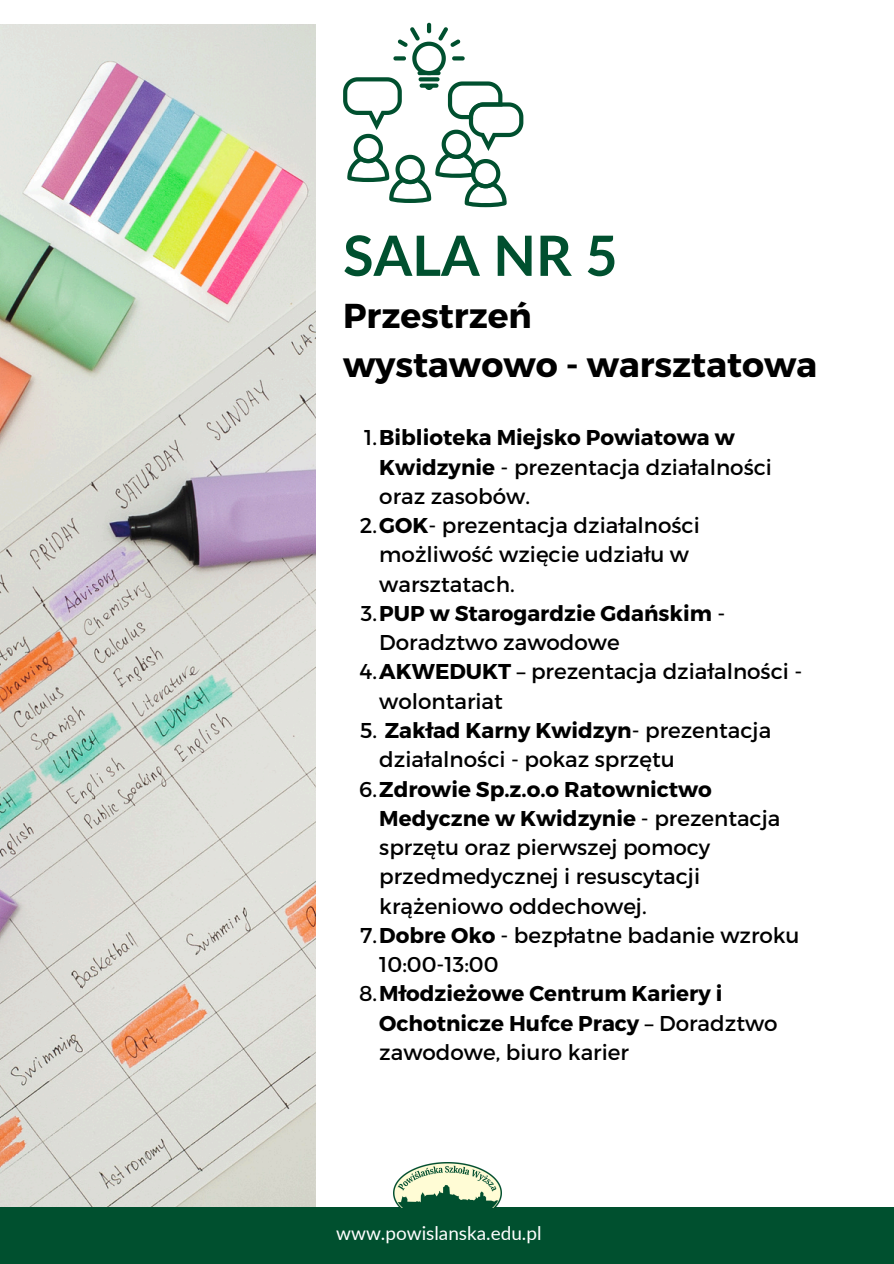
<style>
.page{position:relative;width:894px;height:1264px;background:#fff}
.page>*{position:absolute;margin:0;border:0;box-sizing:border-box;transform-origin:0 0}
.t1{font:700 55.5px "Lato";color:#00502f}
.t2{font:700 34.5px/48.2px "Montserrat";color:#000}
.t3{font:21.45px/29.2px "Montserrat";color:#000}
.t4{font:700 21.45px/29.2px "Montserrat";color:#000}
.t5{font:18.9px "Lato";color:#fff}
.s1{font-weight:700}
.s2{font-weight:400}
</style>
<div class="page">
<img style="left:0;top:25px;width:315px;height:1182px">
<div style="left:0;top:1207px;width:893px;height:56px;background:#00502f"></div>
<img style="left:394px;top:1162px;width:108px;height:45px">
<svg style="left:343px;top:23px;width:180px;height:184px"></svg>
<p class="t1" style="left:343px;top:221px;width:276px">SALA NR 5</p>
<p class="t2" style="left:343px;top:290px;width:475px">Przestrzeń<br>wystawowo - warsztatowa</p>
<p class="t3" style="left:379px;top:422px;width:394px;text-indent:-15px">1.<span class="s1">Biblioteka Miejsko Powiatowa w<br>Kwidzynie</span> - prezentacja działalności oraz zasobów.</p>
<h1 class="t3" style="left:379px;top:510px;width:322px;text-indent:-19px">2.<span class="s1">GOK</span>- prezentacja działalności możliwość wzięcie udziału w warsztatach.</h1>
<h2 class="t4" style="left:379px;top:597px;width:347px;text-indent:-18px"><span class="s2">3.</span>PUP w Starogardzie Gdańskim <span class="s2">-<br>Doradztwo zawodowe</span></h2>
<p class="t3" style="left:379px;top:656px;width:424px;text-indent:-20px">4.<span class="s1">AKWEDUKT</span> – prezentacja działalności - wolontariat</p>
<p class="t3" style="left:379px;top:714px;width:393px;text-indent:-19px">5. <span class="s1">Zakład Karny Kwidzyn</span>- prezentacja działalności - pokaz sprzętu</p>
<p class="t3" style="left:379px;top:773px;width:402px;text-indent:-20px">6.<span class="s1">Zdrowie Sp.z.o.o Ratownictwo<br>Medyczne w Kwidzynie</span> - prezentacja sprzętu oraz pierwszej pomocy przedmedycznej i resuscytacji krążeniowo oddechowej.</p>
<p class="t3" style="left:379px;top:919px;width:422px;text-indent:-19px">7.<span class="s1">Dobre Oko</span> - bezpłatne badanie wzroku<br>10:00-13:00</p>
<p class="t4" style="left:379px;top:978px;width:400px;text-indent:-20px"><span class="s2">8.</span>Młodzieżowe Centrum Kariery i<br>Ochotnicze Hufce Pracy <span class="s2">– Doradztwo zawodowe, biuro karier</span></p>
<p class="t5" style="left:336px;top:1221px;width:207px">www.powislanska.edu.pl</p>
</div>
